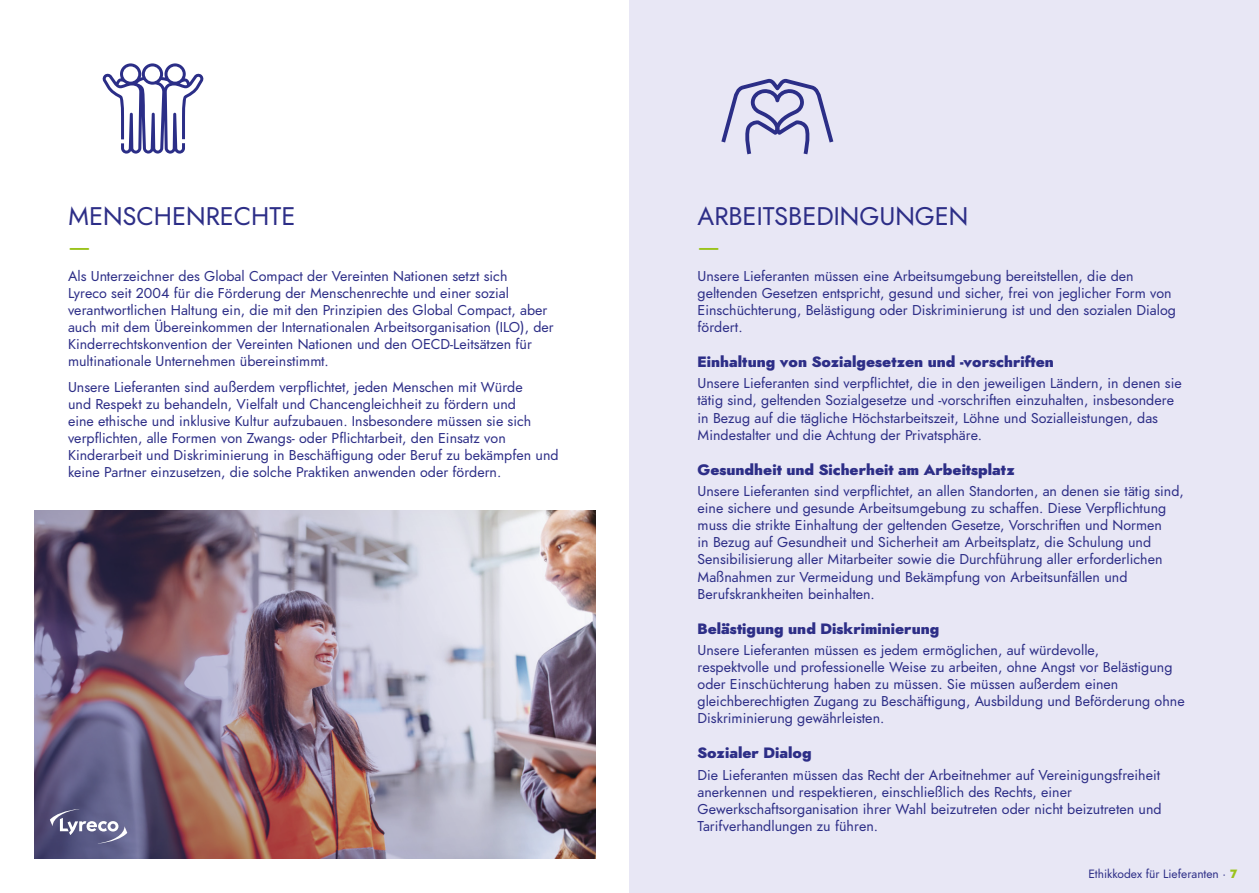
<style>
.page{position:relative;width:1259px;height:893px;background:#fff}
.page>*{position:absolute;margin:0;border:0;box-sizing:border-box;transform-origin:0 0}
._2_title{font:25.5px/30.6px "Lyreco Renner V2";color:#2d2e87}
._3_Title{font:900 15px "Lyreco Renner V2";color:#2d2e87}
.Paragraphe{font:14.25px/17.1px "Lyreco Renner V2";color:#2d2e87}
.t1{font:12px "Lyreco Renner V2";color:#2d2e87}
.s1{color:#9bc31c}
.s2{font-weight:900;color:#9bc31c}
</style>
<div class="page">
<div style="left:629px;top:0;width:630px;height:893px;background:#e8e7f5"></div>
<img style="left:34px;top:511px;width:561px;height:348px">
<svg style="left:102px;top:63px;width:102px;height:91px"></svg>
<svg style="left:721px;top:79px;width:112px;height:75px"></svg>
<svg style="left:50px;top:809px;width:77px;height:35px;background:#747497"></svg>
<p class="_2_title" style="left:68px;top:201px;width:229px">MENSCHENRECHTE <span class="s1">—</span></p>
<p class="Paragraphe" style="left:68px;top:267px;width:487px">Als Unterzeichner des Global Compact der Vereinten Nationen setzt sich<br>Lyreco seit 2004 für die Förderung der Menschenrechte und einer sozial verantwortlichen Haltung ein, die mit den Prinzipien des Global Compact, aber auch mit dem Übereinkommen der Internationalen Arbeitsorganisation (ILO), der Kinderrechtskonvention der Vereinten Nationen und den OECD-Leitsätzen für multinationale Unternehmen übereinstimmt.</p>
<p class="Paragraphe" style="left:68px;top:378px;width:492px">Unsere Lieferanten sind außerdem verpflichtet, jeden Menschen mit Würde<br>und Respekt zu behandeln, Vielfalt und Chancengleichheit zu fördern und<br>eine ethische und inklusive Kultur aufzubauen. Insbesondere müssen sie sich verpflichten, alle Formen von Zwangs- oder Pflichtarbeit, den Einsatz von Kinderarbeit und Diskriminierung in Beschäftigung oder Beruf zu bekämpfen und keine Partner einzusetzen, die solche Praktiken anwenden oder fördern.</p>
<p class="_2_title" style="left:697px;top:201px;width:272px">ARBEITSBEDINGUNGEN <span class="s1">—</span></p>
<p class="Paragraphe" style="left:697px;top:267px;width:480px">Unsere Lieferanten müssen eine Arbeitsumgebung bereitstellen, die den geltenden Gesetzen entspricht, gesund und sicher, frei von jeglicher Form von Einschüchterung, Belästigung oder Diskriminierung ist und den sozialen Dialog fördert.</p>
<p class="_3_Title" style="left:697px;top:351px;width:358px">Einhaltung von Sozialgesetzen und -vorschriften</p>
<p class="Paragraphe" style="left:697px;top:375px;width:486px">Unsere Lieferanten sind verpflichtet, die in den jeweiligen Ländern, in denen sie tätig sind, geltenden Sozialgesetze und -vorschriften einzuhalten, insbesondere in Bezug auf die tägliche Höchstarbeitszeit, Löhne und Sozialleistungen, das Mindestalter und die Achtung der Privatsphäre.</p>
<p class="_3_Title" style="left:697px;top:459px;width:319px">Gesundheit und Sicherheit am Arbeitsplatz</p>
<p class="Paragraphe" style="left:697px;top:483px;width:488px">Unsere Lieferanten sind verpflichtet, an allen Standorten, an denen sie tätig sind, eine sichere und gesunde Arbeitsumgebung zu schaffen. Diese Verpflichtung muss die strikte Einhaltung der geltenden Gesetze, Vorschriften und Normen<br>in Bezug auf Gesundheit und Sicherheit am Arbeitsplatz, die Schulung und Sensibilisierung aller Mitarbeiter sowie die Durchführung aller erforderlichen Maßnahmen zur Vermeidung und Bekämpfung von Arbeitsunfällen und Berufskrankheiten beinhalten.</p>
<p class="_3_Title" style="left:697px;top:618px;width:243px">Belästigung und Diskriminierung</p>
<p class="Paragraphe" style="left:697px;top:642px;width:489px">Unsere Lieferanten müssen es jedem ermöglichen, auf würdevolle,<br>respektvolle und professionelle Weise zu arbeiten, ohne Angst vor Belästigung oder Einschüchterung haben zu müssen. Sie müssen außerdem einen gleichberechtigten Zugang zu Beschäftigung, Ausbildung und Beförderung ohne Diskriminierung gewährleisten.</p>
<p class="_3_Title" style="left:697px;top:742px;width:116px">Sozialer Dialog</p>
<p class="Paragraphe" style="left:697px;top:766px;width:465px">Die Lieferanten müssen das Recht der Arbeitnehmer auf Vereinigungsfreiheit anerkennen und respektieren, einschließlich des Rechts, einer Gewerkschaftsorganisation ihrer Wahl beizutreten oder nicht beizutreten und Tarifverhandlungen zu führen.</p>
<p class="t1" style="left:1088px;top:866px;width:151px">Ethikkodex für Lieferanten • <span class="s2">7</span></p>
</div>
